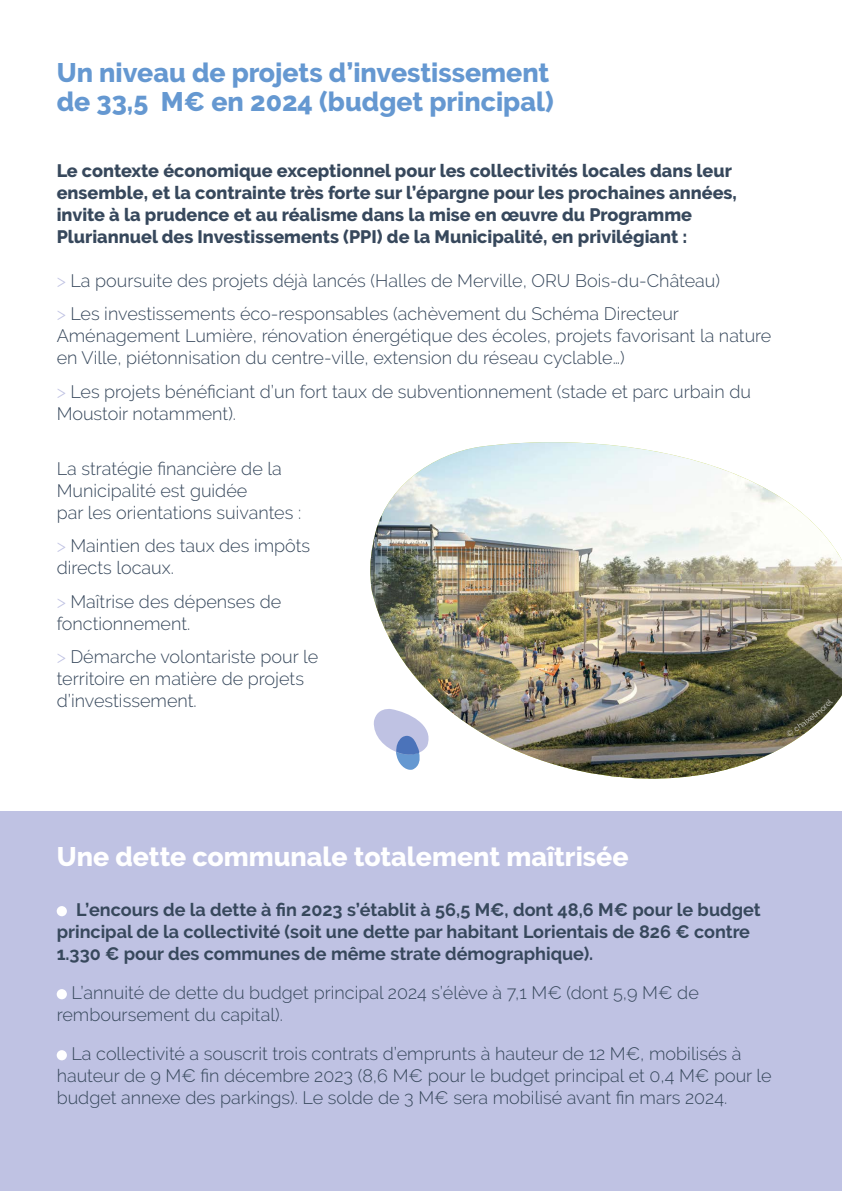
<style>
.page{position:relative;width:842px;height:1191px;background:#fff}
.page>*{position:absolute;margin:0;border:0;box-sizing:border-box;transform-origin:0 0}
.t1{font:800 26.8px/29.2px "Raleway";color:#6598d1}
.t2{font:800 26.8px "Raleway";color:#fff}
.t3{font:300 18px/22px "Raleway";color:#37485c}
.t4{font:800 18px/22px "Raleway";color:#37485c}
.t5{font:700 18px/22px "Raleway";color:#37485c}
.s1{color:#bfc2e3}
</style>
<div class="page">
<img style="left:370px;top:442px;width:472px;height:337px">
<div style="left:0;top:811px;width:842px;height:380px;background:#bfc2e3"></div>
<div style="left:57px;top:906px;width:10px;height:10px;background:#fff;border-radius:50%"></div>
<div style="left:57px;top:989px;width:10px;height:10px;background:#fff;border-radius:50%"></div>
<div style="left:57px;top:1050px;width:10px;height:10px;background:#fff;border-radius:50%"></div>
<svg style="left:373px;top:708px;width:62px;height:62px"></svg>
<svg style="left:786px;top:698px;width:47px;height:38px"></svg>
<h1 class="t1" style="left:57px;top:58px;width:498px">Un niveau de projets d’investissement de 33,5 M€ en 2024 (budget principal)</h1>
<p class="t4" style="left:57px;top:160px;width:682px">Le contexte économique exceptionnel pour les collectivités locales dans leur ensemble, et la contrainte très forte sur l’épargne pour les prochaines années, invite à la prudence et au réalisme dans la mise en œuvre du Programme Pluriannuel des Investissements (PPI) de la Municipalité, en privilégiant :</p>
<p class="t3" style="left:57px;top:264px;width:665px;line-height:33.4px"><span class="s1">&gt;</span> La poursuite des projets déjà lancés (Halles de Merville, ORU Bois-du-Château) <span class="s1">&gt;</span> Les investissements éco-responsables (achèvement du Schéma Directeur</p>
<p class="t3" style="left:57px;top:325px;width:716px">Aménagement Lumière, rénovation énergétique des écoles, projets favorisant la nature en Ville, piétonnisation du centre-ville, extension du réseau cyclable…)</p>
<p class="t3" style="left:57px;top:380px;width:696px"><span class="s1">&gt;</span> Les projets bénéficiant d’un fort taux de subventionnement (stade et parc urbain du<br>Moustoir notamment).</p>
<p class="t3" style="left:57px;top:458px;width:246px">La stratégie financière de la<br>Municipalité est guidée<br>par les orientations suivantes :</p>
<p class="t3" style="left:57px;top:535px;width:255px"><span class="s1">&gt;</span> Maintien des taux des impôts directs locaux.</p>
<p class="t3" style="left:57px;top:590px;width:226px"><span class="s1">&gt;</span> Maîtrise des dépenses de fonctionnement.</p>
<p class="t3" style="left:57px;top:646px;width:263px"><span class="s1">&gt;</span> Démarche volontariste pour le territoire en matière de projets d’investissement.</p>
<h1 class="t2" style="left:57px;top:841px;width:573px">Une dette communale totalement maîtrisée</h1>
<p class="t5" style="left:57px;top:899px;width:705px;text-indent:19px">L’encours de la dette à fin 2023 s’établit à 56,5 M€, dont 48,6 M€ pour le budget principal de la collectivité (soit une dette par habitant Lorientais de 826 € contre<br>1.330 € pour des communes de même strate démographique).</p>
<p class="t3" style="left:57px;top:982px;width:644px;text-indent:15px">L’annuité de dette du budget principal 2024 s’élève à 7,1 M€ (dont 5,9 M€ de remboursement du capital).</p>
<p class="t3" style="left:57px;top:1043px;width:717px;text-indent:15px">La collectivité a souscrit trois contrats d’emprunts à hauteur de 12 M€, mobilisés à hauteur de 9 M€ fin décembre 2023 (8,6 M€ pour le budget principal et 0,4 M€ pour le budget annexe des parkings). Le solde de 3 M€ sera mobilisé avant fin mars 2024.</p>
</div>
